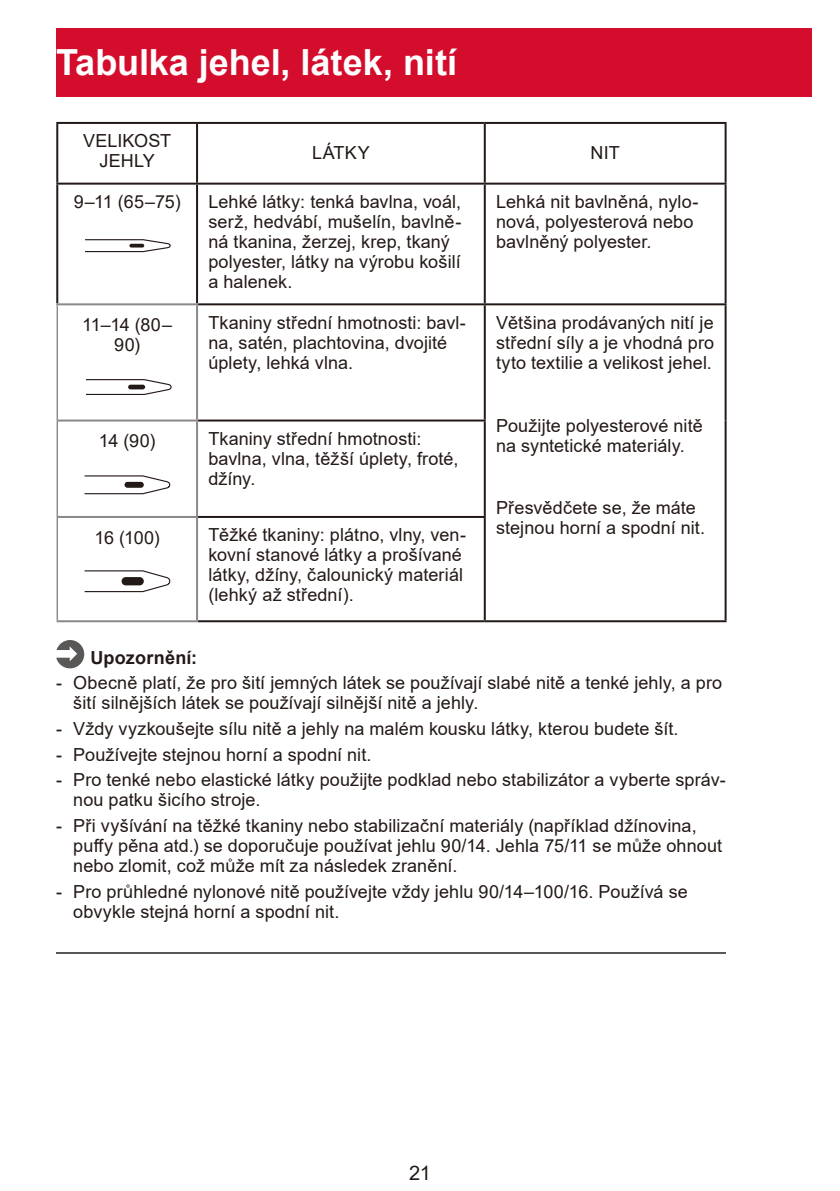
<style>
.page{position:relative;width:840px;height:1191px;background:#fff}
.page>*{position:absolute;margin:0;border:0;box-sizing:border-box;transform-origin:0 0}
.big{font:700 36px "Arial";color:#fff}
.t1{font:20px "Arial";color:#231916}
.text{font:18px/20px "Arial";letter-spacing:.005em;color:#231916}
.text-2{font:700 18px "Arial";letter-spacing:.015em;color:#231916}
</style>
<div class="page">
<div style="left:56px;top:28px;width:755px;height:68px;background:#d30d2b"></div>
<hr style="left:56px;top:951px;width:669px;height:2px;background:#595857">
<svg style="left:56px;top:640px;width:28px;height:28px"></svg>
<hr style="left:56px;top:122px;width:141px;height:2px;background:#231916">
<hr style="left:56px;top:124px;width:2px;height:59px;background:#231916">
<hr style="left:197px;top:122px;width:287px;height:2px;background:#231916">
<hr style="left:196px;top:124px;width:2px;height:59px;background:#231916">
<hr style="left:484px;top:122px;width:242px;height:2px;background:#231916">
<hr style="left:483px;top:124px;width:2px;height:59px;background:#231916">
<hr style="left:724px;top:124px;width:2px;height:59px;background:#231916">
<hr style="left:56px;top:183px;width:141px;height:2px;background:#231916">
<hr style="left:56px;top:185px;width:2px;height:118px;background:#231916">
<hr style="left:197px;top:183px;width:287px;height:2px;background:#231916">
<hr style="left:196px;top:185px;width:2px;height:118px;background:#231916">
<hr style="left:484px;top:183px;width:242px;height:2px;background:#231916">
<hr style="left:483px;top:185px;width:2px;height:118px;background:#231916">
<hr style="left:724px;top:185px;width:2px;height:118px;background:#231916">
<hr style="left:198px;top:303px;width:286px;height:2px;background:#231916">
<hr style="left:484px;top:303px;width:242px;height:2px;background:#231916">
<hr style="left:483px;top:305px;width:2px;height:114px;background:#231916">
<hr style="left:724px;top:305px;width:2px;height:115px;background:#231916">
<hr style="left:198px;top:419px;width:287px;height:2px;background:#231916">
<hr style="left:483px;top:421px;width:2px;height:95px;background:#231916">
<hr style="left:724px;top:420px;width:2px;height:97px;background:#231916">
<hr style="left:198px;top:516px;width:287px;height:2px;background:#231916">
<hr style="left:483px;top:518px;width:2px;height:102px;background:#231916">
<hr style="left:724px;top:517px;width:2px;height:103px;background:#231916">
<hr style="left:198px;top:620px;width:286px;height:2px;background:#231916">
<hr style="left:484px;top:620px;width:242px;height:2px;background:#231916">
<hr style="left:56px;top:303px;width:142px;height:2px;background:#898989">
<hr style="left:196px;top:305px;width:2px;height:114px;background:#898989">
<hr style="left:57px;top:305px;width:1px;height:115px;background:#898989">
<hr style="left:58px;top:419px;width:140px;height:2px;background:#898989">
<hr style="left:196px;top:421px;width:2px;height:95px;background:#898989">
<hr style="left:58px;top:516px;width:140px;height:2px;background:#898989">
<hr style="left:196px;top:518px;width:2px;height:102px;background:#898989">
<hr style="left:57px;top:420px;width:1px;height:97px;background:#898989">
<hr style="left:57px;top:517px;width:1px;height:103px;background:#898989">
<hr style="left:57px;top:620px;width:141px;height:2px;background:#898989">
<svg style="left:85px;top:239px;width:86px;height:14px"></svg>
<svg style="left:85px;top:379px;width:87px;height:16px"></svg>
<svg style="left:84px;top:475px;width:87px;height:20px"></svg>
<svg style="left:84px;top:570px;width:87px;height:23px"></svg>
<p class="big" style="left:56px;top:37px;width:402px">Tabulka jehel, látek, nití</p>
<p class="text" style="left:83px;top:131px;width:90px;text-align:center">VELIKOST<br>JEHLY</p>
<p class="text" style="left:312px;top:142px;width:59px">LÁTKY</p>
<p class="text" style="left:590px;top:142px;width:31px">NIT</p>
<p class="text" style="left:74px;top:192px;width:108px">9–11 (65–75)</p>
<p class="text" style="left:208px;top:192px;width:254px">Lehké látky: tenká bavlna, voál, serž, hedvábí, mušelín, bavlně&shy;ná tkanina, žerzej, krep, tkaný polyester, látky na výrobu košilí a halenek.</p>
<p class="text" style="left:496px;top:192px;width:204px">Lehká nit bavlněná, nylo&shy;nová, polyesterová nebo bavlněný polyester.</p>
<p class="text" style="left:82px;top:315px;width:91px;text-align:center">11–14 (80–<br>90)</p>
<p class="text" style="left:208px;top:312px;width:259px">Tkaniny střední hmotnosti: bavl&shy;na, satén, plachtovina, dvojité úplety, lehká vlna.</p>
<p class="text" style="left:496px;top:312px;width:219px;text-align:justify">Většina prodávaných nití je střední síly a je vhodná pro tyto textilie a velikost jehel.</p>
<p class="text" style="left:99px;top:431px;width:58px">14 (90)</p>
<p class="text" style="left:208px;top:428px;width:251px">Tkaniny střední hmotnosti: bavlna, vlna, těžší úplety, froté, džíny.</p>
<p class="text" style="left:94px;top:527px;width:67px">16 (100)</p>
<p class="text" style="left:208px;top:525px;width:259px">Těžké tkaniny: plátno, vlny, ven&shy;kovní stanové látky a prošívané látky, džíny, čalounický materiál (lehký až střední).</p>
<p class="text" style="left:496px;top:415px;width:208px">Použijte polyesterové nitě na syntetické materiály.</p>
<p class="text" style="left:496px;top:498px;width:210px">Přesvědčete se, že máte stejnou horní a spodní nit.</p>
<p class="text-2" style="left:90px;top:644px;width:108px">Upozornění:</p>
<p class="text" style="left:73px;top:673px;width:650px;text-indent:-17px">- Obecně platí, že pro šití jemných látek se používají slabé nitě a tenké jehly, a pro šití silnějších látek se používají silnější nitě a jehly.</p>
<p class="text" style="left:56px;top:718px;width:623px">- Vždy vyzkoušejte sílu nitě a jehly na malém kousku látky, kterou budete šít.</p>
<p class="text" style="left:56px;top:744px;width:316px">- Používejte stejnou horní a spodní nit.</p>
<p class="text" style="left:73px;top:770px;width:653px;text-indent:-17px">- Pro tenké nebo elastické látky použijte podklad nebo stabilizátor a vyberte správ&shy;nou patku šicího stroje.</p>
<p class="text" style="left:73px;top:815px;width:650px;text-indent:-17px">- Při vyšívání na těžké tkaniny nebo stabilizační materiály (například džínovina, puffy pěna atd.) se doporučuje používat jehlu 90/14. Jehla 75/11 se může ohnout nebo zlomit, což může mít za následek zranění.</p>
<p class="text" style="left:73px;top:881px;width:615px;text-indent:-17px">- Pro průhledné nylonové nitě používejte vždy jehlu 90/14–100/16. Používá se obvykle stejná horní a spodní nit.</p>
<p class="t1" style="left:409px;top:1159px;width:23px">21</p>
</div>
